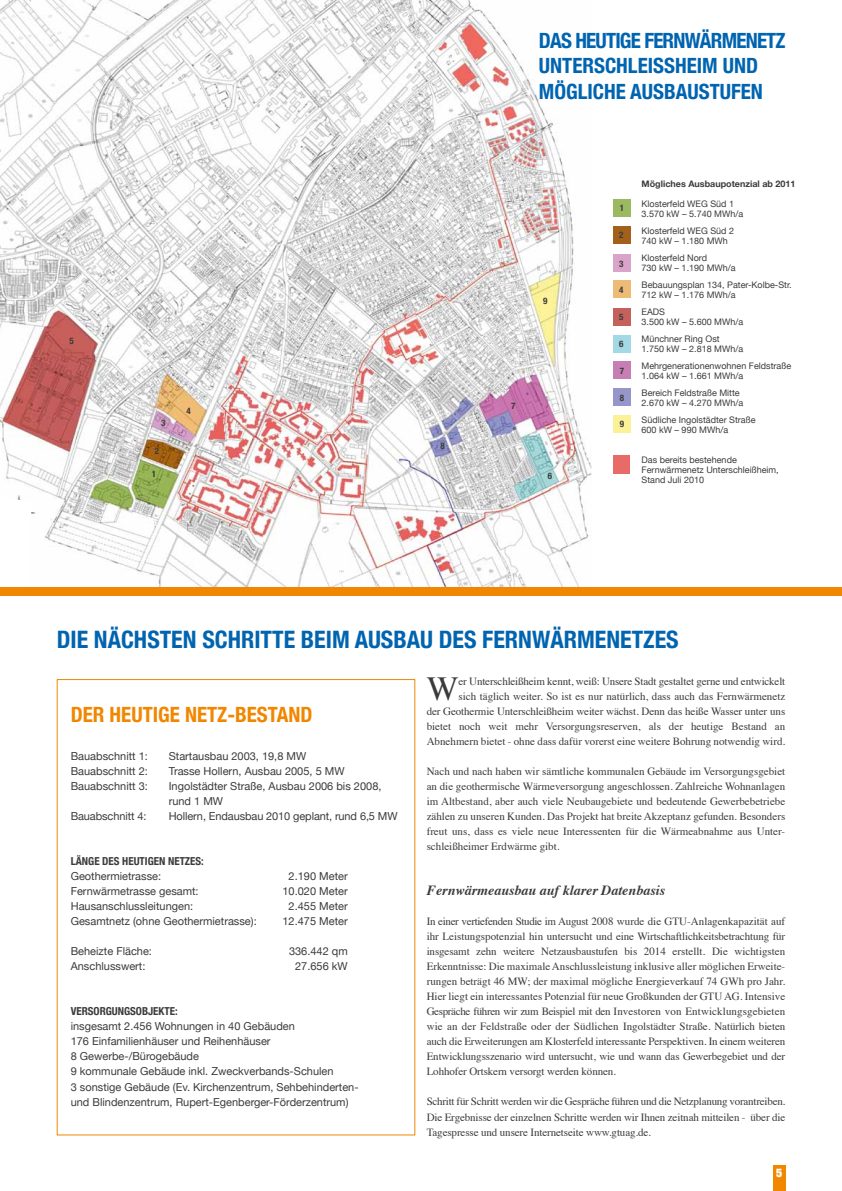
<style>
.page{position:relative;width:842px;height:1191px;background:#fff}
.page>*{position:absolute;margin:0;border:0;box-sizing:border-box;transform-origin:0 0}
.t1{font:33.7px "Times";color:#3b3b3a}
.t2{font:700 condensed 24px "Helvetica Neue";color:#0064b0}
.t3{font:700 condensed 21px/25.2px "Helvetica Neue";color:#0064b0}
.t4{font:700 condensed 21px "Helvetica Neue";color:#f18700}
.t5{font:italic 700 14px "Times";color:#3b3b3a}
.t6{font:900 condensed 12px "Helvetica Neue";color:#fff}
.t7{font:11px/15px "Times";color:#3b3b3a;text-align:justify}
.t8{font:11px/15px "Helvetica Neue";color:#3b3b3a}
.t9{font:700 condensed 11px "Helvetica Neue";color:#3b3b3a}
.t10{font:9px/10px "Helvetica Neue";color:#3b3b3a}
.t11{font:700 9px "Helvetica Neue";color:#3b3b3a}
.t12{font:700 condensed 9px "Helvetica Neue";color:#3b3b3a}
</style>
<div class="page">
<img style="left:0;top:0;width:591px;height:587px">
<div style="left:773px;top:1165px;width:12px;height:26px;background:#f18700"></div>
<div style="left:613px;top:226px;width:17px;height:17px;background:#a3601b"></div>
<div style="left:613px;top:255px;width:17px;height:17px;background:#daa3ca"></div>
<div style="left:613px;top:281px;width:17px;height:17px;background:#edbb76"></div>
<div style="left:613px;top:308px;width:17px;height:17px;background:#c4615d"></div>
<div style="left:613px;top:335px;width:17px;height:17px;background:#a3d8e5"></div>
<div style="left:613px;top:362px;width:17px;height:17px;background:#c67eb4"></div>
<div style="left:613px;top:389px;width:17px;height:17px;background:#9796ca"></div>
<div style="left:613px;top:415px;width:17px;height:17px;background:#fbf298"></div>
<div style="left:613px;top:455px;width:17px;height:18px;background:#e86b68"></div>
<div style="left:613px;top:200px;width:17px;height:17px;background:#9ab960"></div>
<div style="left:0;top:587px;width:842px;height:9px;background:#f18700"></div>
<p class="t12" style="left:69px;top:335px;width:6px">5</p>
<p class="t12" style="left:161px;top:417px;width:6px">3</p>
<p class="t12" style="left:155px;top:445px;width:6px">2</p>
<p class="t12" style="left:152px;top:468px;width:6px">1</p>
<p class="t12" style="left:187px;top:405px;width:6px">4</p>
<p class="t12" style="left:440px;top:440px;width:6px">8</p>
<h3 class="t3" style="left:539px;top:28px;width:248px">DAS HEUTIGE FERNWÄRMENETZ<br>UNTERSCHLEISSHEIM UND<br>MÖGLICHE AUSBAUSTUFEN</h3>
<p class="t12" style="left:543px;top:295px;width:6px">9</p>
<p class="t12" style="left:511px;top:400px;width:6px">7</p>
<p class="t12" style="left:548px;top:470px;width:6px">6</p>
<p class="t12" style="left:620px;top:202px;width:6px">1</p>
<p class="t12" style="left:619px;top:230px;width:6px">2</p>
<p class="t12" style="left:619px;top:258px;width:6px">3</p>
<p class="t12" style="left:619px;top:284px;width:6px">4</p>
<p class="t12" style="left:619px;top:311px;width:6px">5</p>
<p class="t12" style="left:619px;top:338px;width:6px">6</p>
<p class="t12" style="left:620px;top:365px;width:6px">7</p>
<p class="t12" style="left:620px;top:392px;width:6px">8</p>
<p class="t12" style="left:620px;top:418px;width:6px">9</p>
<p class="t11" style="left:642px;top:178px;width:155px">Mögliches Ausbaupotenzial ab 2011</p>
<p class="t10" style="left:642px;top:199px;width:103px">Klosterfeld WEG Süd 1<br>3.570 kW – 5.740 MWh/a</p>
<p class="t10" style="left:642px;top:226px;width:94px">Klosterfeld WEG Süd 2<br>740 kW – 1.180 MWh</p>
<p class="t10" style="left:642px;top:253px;width:96px">Klosterfeld Nord<br>730 kW – 1.190 MWh/a</p>
<p class="t10" style="left:642px;top:280px;width:152px">Bebauungsplan 134, Pater-Kolbe-Str.<br>712 kW – 1.176 MWh/a</p>
<p class="t10" style="left:642px;top:307px;width:103px">EADS<br>3.500 kW – 5.600 MWh/a</p>
<p class="t10" style="left:642px;top:334px;width:103px">Münchner Ring Ost<br>1.750 kW – 2.818 MWh/a</p>
<p class="t10" style="left:642px;top:361px;width:151px">Mehrgenerationenwohnen Feldstraße<br>1.064 kW – 1.661 MWh/a</p>
<p class="t10" style="left:642px;top:388px;width:103px">Bereich Feldstraße Mitte<br>2.670 kW – 4.270 MWh/a</p>
<p class="t10" style="left:642px;top:415px;width:116px">Südliche Ingolstädter Straße<br>600 kW – 990 MWh/a</p>
<p class="t10" style="left:642px;top:455px;width:139px">Das bereits bestehende<br>Fernwärmenetz Unterschleißheim,<br>Stand Juli 2010</p>
<h2 class="t2" style="left:57px;top:625px;width:623px">DIE NÄCHSTEN SCHRITTE BEIM AUSBAU DES FERNWÄRMENETZES</h2>
<h1 class="t1" style="left:427px;top:657px;width:33px">W</h1>
<p class="t7" style="left:427px;top:673px;width:360px;text-align:right">er Unterschleißheim kennt, weiß: Unsere Stadt gestaltet gerne und entwickelt<br>sich täglich weiter. So ist es nur natürlich, dass auch das Fernwärmenetz<br>der Geothermie Unterschleißheim weiter wächst. Denn das heiße Wasser unter uns bietet noch weit mehr Versorgungsreserven, als der heutige Bestand an Abnehmern bietet - ohne dass dafür vorerst eine weitere Bohrung notwendig wird.</p>
<p class="t7" style="left:427px;top:763px;width:360px">Nach und nach haben wir sämtliche kommunalen Gebäude im Versorgungsgebiet an die geothermische Wärmeversorgung angeschlossen. Zahlreiche Wohnanlagen im Altbestand, aber auch viele Neubaugebiete und bedeutende Gewerbebetriebe zählen zu unseren Kunden. Das Projekt hat breite Akzeptanz gefunden. Besonders freut uns, dass es viele neue Interessenten für die Wärmeabnahme aus Unter&shy;schleißheimer Erdwärme gibt.</p>
<p class="t5" style="left:427px;top:877px;width:240px">Fernwärmeausbau auf klarer Datenbasis</p>
<p class="t7" style="left:427px;top:913px;width:360px">In einer vertiefenden Studie im August 2008 wurde die GTU-Anlagenkapazität auf ihr Leistungspotenzial hin untersucht und eine Wirtschaftlichkeitsbetrachtung für insgesamt zehn weitere Netzausbaustufen bis 2014 erstellt. Die wichtigsten Erkenntnisse: Die maximale Anschlussleistung inklusive aller möglichen Erweite&shy;rungen beträgt 46 MW; der maximal mögliche Energieverkauf 74 GWh pro Jahr.<br>Hier liegt ein interessantes Potenzial für neue Großkunden der GTU AG. Intensive Gespräche führen wir zum Beispiel mit den Investoren von Entwicklungsgebieten wie an der Feldstraße oder der Südlichen Ingolstädter Straße. Natürlich bieten auch die Erweiterungen am Klosterfeld interessante Perspektiven. In einem weiteren Entwicklungsszenario wird untersucht, wie und wann das Gewerbegebiet und der Lohhofer Ortskern versorgt werden können.</p>
<p class="t7" style="left:427px;top:1093px;width:360px">Schritt für Schritt werden wir die Gespräche führen und die Netzplanung vorantreiben.<br>Die Ergebnisse der einzelnen Schritte werden wir Ihnen zeitnah mitteilen - über die Tagespresse und unsere Internetseite www.gtuag.de.</p>
<h3 class="t4" style="left:71px;top:702px;width:241px">DER HEUTIGE NETZ-BESTAND</h3>
<p class="t8" style="left:71px;top:748px;width:79px">Bauabschnitt 1:</p>
<p class="t8" style="left:169px;top:748px;width:139px">Startausbau 2003, 19,8 MW</p>
<p class="t8" style="left:71px;top:763px;width:79px">Bauabschnitt 2:</p>
<p class="t8" style="left:169px;top:763px;width:177px">Trasse Hollern, Ausbau 2005, 5 MW</p>
<p class="t8" style="left:71px;top:778px;width:79px">Bauabschnitt 3:</p>
<p class="t8" style="left:169px;top:778px;width:214px">Ingolstädter Straße, Ausbau 2006 bis 2008, rund 1 MW</p>
<p class="t8" style="left:71px;top:808px;width:77px">Bauabschnitt 4:</p>
<p class="t8" style="left:169px;top:808px;width:230px">Hollern, Endausbau 2010 geplant, rund 6,5 MW</p>
<p class="t9" style="left:71px;top:854px;width:135px">LÄNGE DES HEUTIGEN NETZES:</p>
<p class="t8" style="left:71px;top:869px;width:92px">Geothermietrasse:</p>
<p class="t8" style="left:289px;top:869px;width:61px">2.190 Meter</p>
<p class="t8" style="left:71px;top:884px;width:129px">Fernwärmetrasse gesamt:</p>
<p class="t8" style="left:283px;top:884px;width:67px">10.020 Meter</p>
<p class="t8" style="left:71px;top:899px;width:124px">Hausanschlussleitungen:</p>
<p class="t8" style="left:289px;top:899px;width:61px">2.455 Meter</p>
<p class="t8" style="left:71px;top:914px;width:187px">Gesamtnetz (ohne Geothermietrasse):</p>
<p class="t8" style="left:283px;top:914px;width:67px">12.475 Meter</p>
<p class="t8" style="left:71px;top:944px;width:83px">Beheizte Fläche:</p>
<p class="t8" style="left:289px;top:944px;width:60px">336.442 qm</p>
<p class="t8" style="left:71px;top:959px;width:76px">Anschlusswert:</p>
<p class="t8" style="left:295px;top:959px;width:54px">27.656 kW</p>
<p class="t9" style="left:71px;top:1005px;width:108px">VERSORGUNGSOBJEKTE:</p>
<p class="t8" style="left:71px;top:1019px;width:289px">insgesamt 2.456 Wohnungen in 40 Gebäuden<br>176 Einfamilienhäuser und Reihenhäuser<br>8 Gewerbe-/Bürogebäude<br>9 kommunale Gebäude inkl. Zweckverbands-Schulen<br>3 sonstige Gebäude (Ev. Kirchenzentrum, Sehbehinderten&shy;und Blindenzentrum, Rupert-Egenberger-Förderzentrum)</p>
<p class="t6" style="left:776px;top:1165px;width:8px">5</p>
</div>
